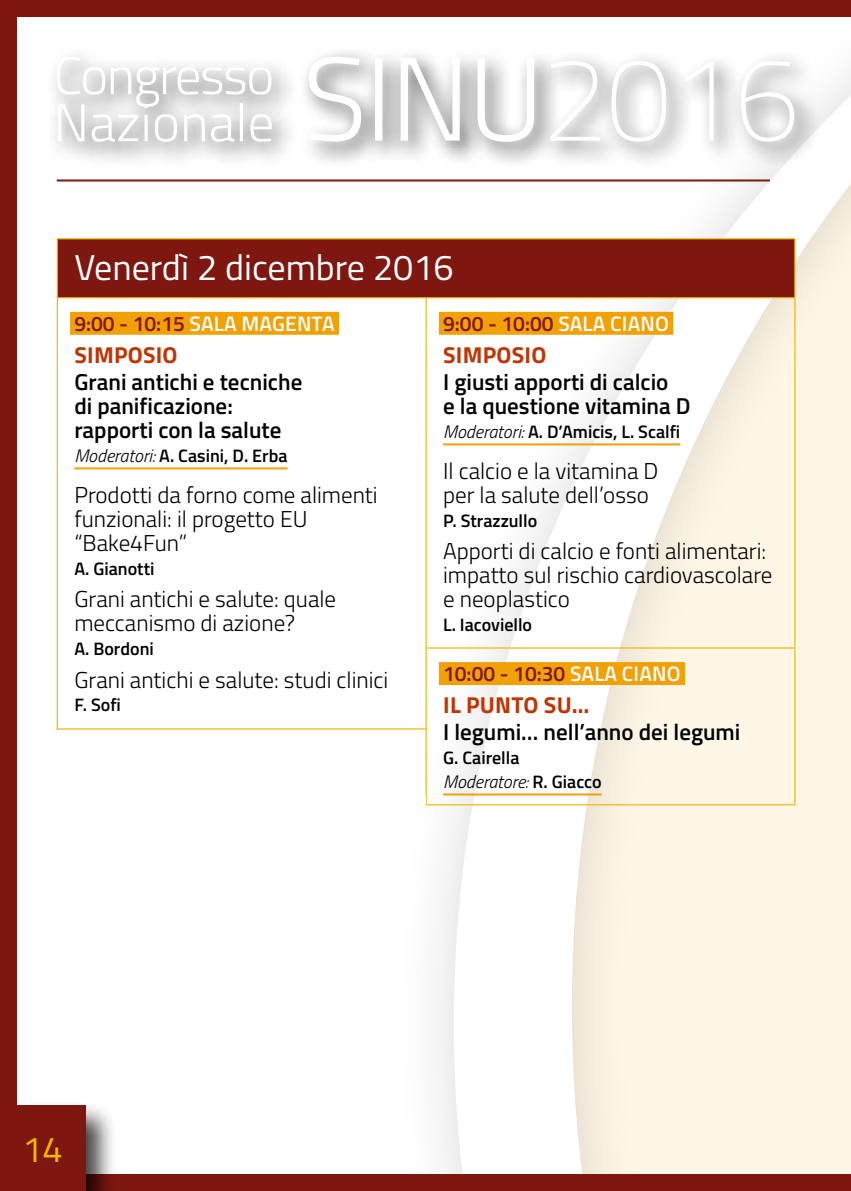
<style>
.page{position:relative;width:851px;height:1191px;background:#fff}
.page>*{position:absolute;margin:0;border:0;box-sizing:border-box;transform-origin:0 0}
.t1{font:36px "Titillium";color:#fff}
.t2{font:36px "Titillium";color:#f0b803}
.t3{font:300 23px/24px "Titillium";color:#000}
.t4{font:600 23px/24px "Titillium";color:#000}
.t5{font:700 23px "Titillium";letter-spacing:.01em;color:#bf3504}
.t6{font:600 21px "Titillium";letter-spacing:.01em;color:#7e1710}
.t7{font:600 21px "Titillium";letter-spacing:.005em;color:#fff}
.t8{font:600 18px/23.8px "Titillium";color:#000}
.s1{color:#7e1710}
.s2{font-weight:300;font-style:italic}
.s3{color:#fff}
</style>
<div class="page">
<div style="left:0;top:0;width:850px;height:1191px;background:#7e1710"></div>
<div style="left:17px;top:17px;width:833px;height:1157px;background:#fff"></div>
<svg style="left:454px;top:75px;width:396px;height:1099px;fill:#fef6e6"></svg>
<div style="left:46px;top:46px;width:252px;height:122px;background:#000;opacity:.75"></div>
<svg style="left:57px;top:57px;width:215px;height:85px"></svg>
<div style="left:298px;top:46px;width:522px;height:122px;background:#000;opacity:.75"></div>
<svg style="left:309px;top:57px;width:485px;height:85px"></svg>
<hr style="left:57px;top:179px;width:712px;height:2px;background:#7e1710">
<div style="left:0;top:1100px;width:118px;height:91px;background:#000;opacity:.75"></div>
<div style="left:0;top:1106px;width:85px;height:85px;background:#7e1710"></div>
<div style="left:57px;top:239px;width:737px;height:59px;background:#7e1710"></div>
<hr style="left:57px;top:238px;width:369px;height:1px;background:#f0b803">
<hr style="left:57px;top:239px;width:1px;height:58px;background:#f0b803">
<hr style="left:426px;top:238px;width:369px;height:1px;background:#f0b803">
<hr style="left:794px;top:239px;width:1px;height:58px;background:#f0b803">
<hr style="left:57px;top:297px;width:369px;height:1px;background:#f0b803">
<hr style="left:57px;top:298px;width:1px;height:350px;background:#f0b803">
<hr style="left:426px;top:297px;width:369px;height:1px;background:#f0b803">
<hr style="left:425px;top:298px;width:1px;height:349px;background:#f0b803">
<hr style="left:794px;top:298px;width:1px;height:349px;background:#f0b803">
<hr style="left:57px;top:648px;width:1px;height:156px;background:#f0b803">
<hr style="left:425px;top:647px;width:370px;height:1px;background:#f0b803">
<hr style="left:425px;top:648px;width:1px;height:156px;background:#f0b803">
<hr style="left:794px;top:648px;width:1px;height:156px;background:#f0b803">
<hr style="left:57px;top:804px;width:369px;height:1px;background:#f0b803">
<hr style="left:426px;top:804px;width:369px;height:1px;background:#f0b803">
<div style="left:70px;top:312px;width:269px;height:23px;background:#f1a006"></div>
<hr style="left:74px;top:467px;width:213px;height:2px;background:#f1a006">
<hr style="left:57px;top:728px;width:369px;height:1px;background:#f0b803">
<div style="left:439px;top:312px;width:234px;height:23px;background:#f1a006"></div>
<hr style="left:443px;top:443px;width:237px;height:2px;background:#f1a006">
<div style="left:439px;top:662px;width:246px;height:23px;background:#f1a006"></div>
<hr style="left:443px;top:793px;width:158px;height:2px;background:#f1a006">
<div style="left:54px;top:730px;width:5px;height:77px;background:#fff"></div>
<div style="left:54px;top:796px;width:371px;height:14px;background:#fff"></div>
<h1 class="t1" style="left:74px;top:241px;width:381px">Venerdì 2 dicembre 2016</h1>
<p class="t7" style="left:74px;top:307px;width:262px"><span class="s1">9:00 - 10:15</span> SALA MAGENTA</p>
<p class="t5" style="left:74px;top:337px;width:105px">SIMPOSIO</p>
<p class="t4" style="left:74px;top:369px;width:229px">Grani antichi e tecniche di panificazione: rapporti con la salute</p>
<p class="t8" style="left:74px;top:442px;width:215px"><span class="s2">Moderatori:</span> A. Casini, D. Erba</p>
<p class="t3" style="left:74px;top:481px;width:305px">Prodotti da forno come alimenti funzionali: il progetto EU “Bake4Fun”</p>
<p class="t8" style="left:74px;top:555px;width:82px">A. Gianotti</p>
<p class="t3" style="left:74px;top:586px;width:263px">Grani antichi e salute: quale meccanismo di azione?</p>
<p class="t8" style="left:74px;top:636px;width:81px">A. Bordoni</p>
<p class="t3" style="left:74px;top:666px;width:315px">Grani antichi e salute: studi clinici</p>
<p class="t8" style="left:74px;top:692px;width:48px">F. Sofi</p>
<p class="t6" style="left:443px;top:307px;width:227px">9:00 - 10:00 <span class="s3">SALA CIANO</span></p>
<p class="t5" style="left:443px;top:337px;width:105px">SIMPOSIO</p>
<p class="t4" style="left:443px;top:369px;width:249px">I giusti apporti di calcio<br>e la questione vitamina D</p>
<p class="t8" style="left:443px;top:418px;width:239px"><span class="s2">Moderatori:</span> A. D’Amicis, L. Scalfi</p>
<p class="t3" style="left:443px;top:457px;width:217px">Il calcio e la vitamina D per la salute dell’osso</p>
<p class="t8" style="left:443px;top:507px;width:96px">P. Strazzullo</p>
<p class="t3" style="left:443px;top:538px;width:331px">Apporti di calcio e fonti alimentari: impatto sul rischio cardiovascolare e neoplastico</p>
<p class="t8" style="left:443px;top:612px;width:91px">L. Iacoviello</p>
<p class="t6" style="left:443px;top:657px;width:239px">10:00 - 10:30 <span class="s3">SALA CIANO</span></p>
<p class="t5" style="left:443px;top:687px;width:147px">IL PUNTO SU…</p>
<p class="t4" style="left:443px;top:719px;width:299px">I legumi… nell’anno dei legumi</p>
<p class="t8" style="left:443px;top:745px;width:160px">G. Cairella<br><span class="s2">Moderatore:</span> R. Giacco</p>
<h1 class="t2" style="left:22px;top:1123px;width:42px">14</h1>
</div>
